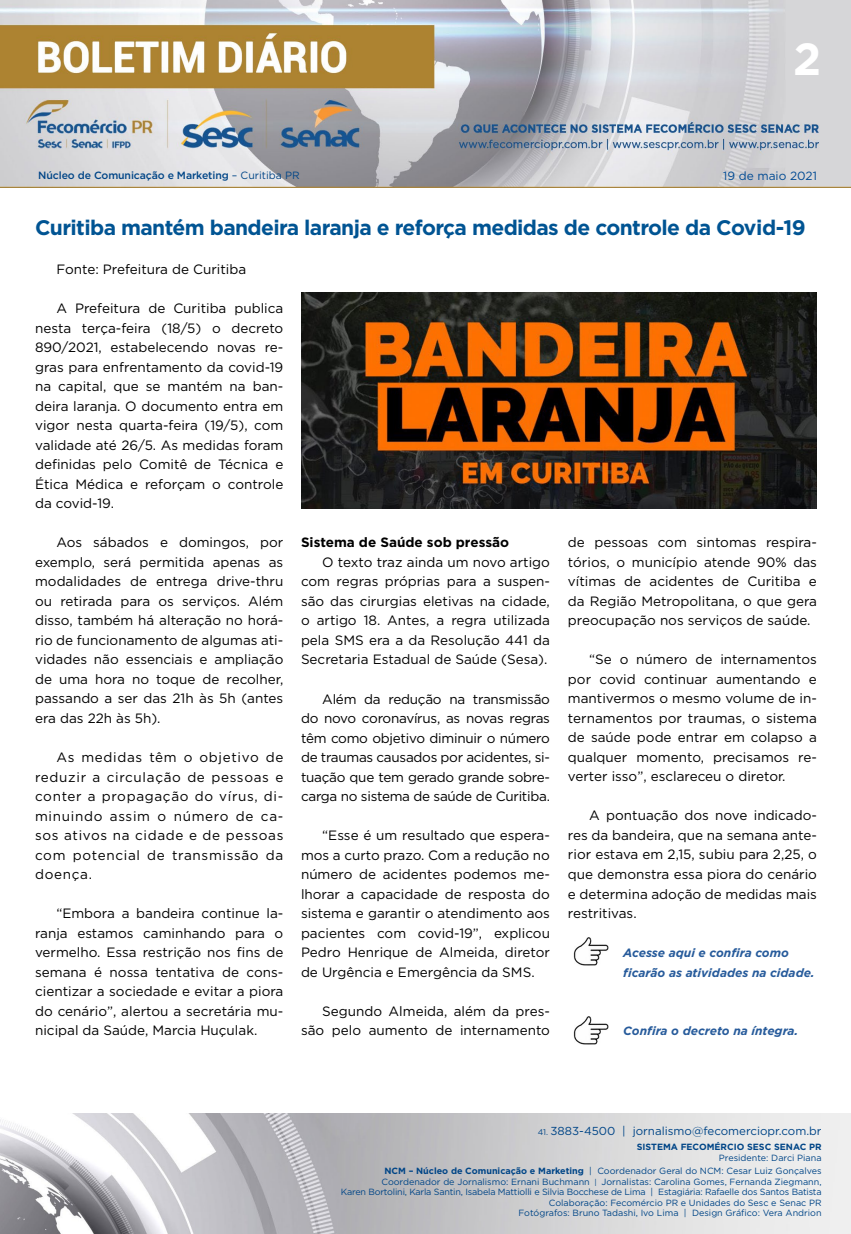
<style>
.page{position:relative;width:851px;height:1234px;background:#fff}
.page>*{position:absolute;margin:0;border:0;box-sizing:border-box;transform-origin:0 0}
.t1{font:700 45px "Gotham";color:#fff}
.t2{font:700 21px "Gotham";letter-spacing:-.03em;color:#005493}
.t3{font:13.5px/19.5px "Gotham";color:#000;text-align:justify}
.t4{font:700 13.5px "Gotham";color:#000}
.t5{font:italic 700 12px/19.5px "Gotham";color:#275b9b}
.t6{font:11.85px "Gotham";color:#004a93}
.t7{font:11.55px "Gotham";color:#004587}
.t8{font:500 10.5px "Gotham";letter-spacing:-.01em;color:#004587}
.t9{font:9px/10.5px "Gotham";color:#004587;text-align:right}
.t10{font:700 9px "Gotham";color:#004587}
.s1{font-weight:400}
.s2{font-size:8.25px}
.s3{font-weight:700}
.s4{font-size:7.65px}
</style>
<div class="page">
<img style="left:0;top:0;width:850px;height:188px">
<img style="left:0;top:1113px;width:850px;height:120px">
<img style="left:573px;top:1016px;width:35px;height:28px">
<img style="left:301px;top:293px;width:515px;height:215px">
<img style="left:573px;top:937px;width:35px;height:28px">
<h1 class="t1" style="left:793px;top:29px;width:30px">2</h1>
<p class="t8" style="left:38px;top:168px;width:263px">Núcleo de Comunicação e Marketing <span class="s1">– Curitiba PR</span></p>
<p class="t6" style="left:723px;top:168px;width:95px">19 de maio 2021</p>
<h2 class="t2" style="left:35px;top:214px;width:772px">Curitiba mantém bandeira laranja e reforça medidas de controle da Covid-19</h2>
<p class="t3" style="left:56px;top:259px;width:191px">Fonte: Prefeitura de Curitiba</p>
<p class="t3" style="left:35px;top:298px;width:250px;text-indent:21px">A Prefeitura de Curitiba publica nesta terça-feira (18/5) o decreto 890/2021, estabelecendo novas re&shy;gras para enfrentamento da covid-19 na capital, que se mantém na ban&shy;deira laranja. O documento entra em vigor nesta quarta-feira (19/5), com validade até 26/5. As medidas foram definidas pelo Comitê de Técnica e Ética Médica e reforçam o controle da covid-19.</p>
<p class="t3" style="left:35px;top:532px;width:250px;text-indent:21px">Aos sábados e domingos, por exemplo, será permitida apenas as modalidades de entrega drive-thru ou retirada para os serviços. Além disso, também há alteração no horá&shy;rio de funcionamento de algumas ati&shy;vidades não essenciais e ampliação de uma hora no toque de recolher, passando a ser das 21h às 5h (antes era das 22h às 5h).</p>
<p class="t3" style="left:35px;top:747px;width:250px;text-indent:21px">As medidas têm o objetivo de reduzir a circulação de pessoas e conter a propagação do vírus, di&shy;minuindo assim o número de ca&shy;sos ativos na cidade e de pessoas com potencial de transmissão da doença.</p>
<p class="t3" style="left:35px;top:903px;width:250px;text-indent:21px">“Embora a bandeira continue la&shy;ranja estamos caminhando para o vermelho. Essa restrição nos fins de semana é nossa tentativa de cons&shy;cientizar a sociedade e evitar a piora do cenário”, alertou a secretária mu&shy;nicipal da Saúde, Marcia Huçulak.</p>
<p class="t4" style="left:301px;top:533px;width:209px">Sistema de Saúde sob pressão</p>
<p class="t3" style="left:301px;top:552px;width:250px;text-indent:21px">O texto traz ainda um novo artigo com regras próprias para a suspen&shy;são das cirurgias eletivas na cidade, o artigo 18. Antes, a regra utilizada pela SMS era a da Resolução 441 da Secretaria Estadual de Saúde (Sesa).</p>
<p class="t3" style="left:301px;top:688px;width:250px;text-indent:21px">Além da redução na transmissão do novo coronavírus, as novas regras têm como objetivo diminuir o número de traumas causados por acidentes, si&shy;tuação que tem gerado grande sobre&shy;carga no sistema de saúde de Curitiba.</p>
<p class="t3" style="left:301px;top:825px;width:250px;text-indent:21px">“Esse é um resultado que espera&shy;mos a curto prazo. Com a redução no número de acidentes podemos me&shy;lhorar a capacidade de resposta do sistema e garantir o atendimento aos pacientes com covid-19”, explicou Pedro Henrique de Almeida, diretor de Urgência e Emergência da SMS.</p>
<p class="t3" style="left:301px;top:1000px;width:250px;text-align:right">Segundo Almeida, além da pres&shy;são pelo aumento de internamento</p>
<p class="t3" style="left:568px;top:532px;width:250px">de pessoas com sintomas respira&shy;tórios, o município atende 90% das vítimas de acidentes de Curitiba e da Região Metropolitana, o que gera preocupação nos serviços de saúde.</p>
<p class="t3" style="left:568px;top:649px;width:250px;text-indent:21px">“Se o número de internamentos por covid continuar aumentando e mantivermos o mesmo volume de in&shy;ternamentos por traumas, o sistema de saúde pode entrar em colapso a qualquer momento, precisamos re&shy;verter isso”, esclareceu o diretor.</p>
<p class="t3" style="left:568px;top:805px;width:250px;text-indent:21px">A pontuação dos nove indicado&shy;res da bandeira, que na semana ante&shy;rior estava em 2,15, subiu para 2,25, o que demonstra essa piora do cenário e determina adoção de medidas mais restritivas.</p>
<p class="t5" style="left:623px;top:942px;width:193px">Acesse aqui e confira como ficarão as atividades na cidade.</p>
<p class="t5" style="left:623px;top:1020px;width:177px">Confira o decreto na íntegra.</p>
<p class="t7" style="left:537px;top:1123px;width:285px"><span class="s2">41.</span> 3883-4500 | jornalismo@fecomerciopr.com.br</p>
<p class="t10" style="left:636px;top:1140px;width:186px">SISTEMA FECOMÉRCIO SESC SENAC PR</p>
<p class="t9" style="left:384px;top:1150px;width:438px;line-height:13.5px">Presidente: Darci Piana<br><span class="s3">NCM – Núcleo de Comunicação e Marketing</span> | Coordenador Geral do NCM: Cesar Luiz Gonçalves</p>
<p class="t9" style="left:341px;top:1175px;width:482px">Coordenador de Jornalismo: Ernani Buchmann <span class="s4">|</span> Jornalistas: Carolina Gomes, Fernanda Ziegmann,<br>Karen Bortolini, Karla Santin, Isabela Mattiolli e Silvia Bocchese de Lima | Estagiária: Rafaelle dos Santos Batista Colaboração: Fecomércio PR e Unidades do Sesc e Senac PR<br>Fotógrafos: Bruno Tadashi, Ivo Lima | Design Gráfico: Vera Andrion</p>
</div>
